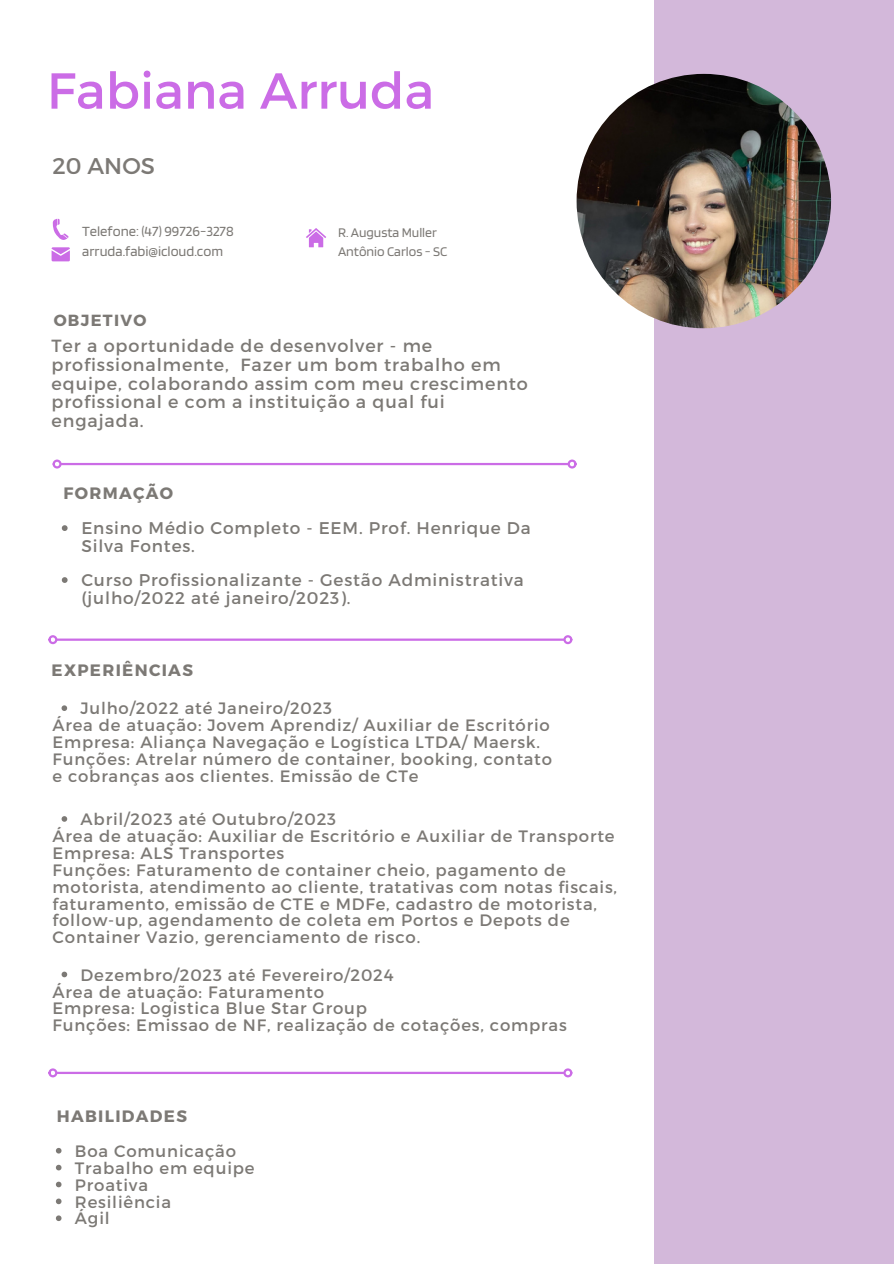
<style>
.page{position:relative;width:894px;height:1264px;background:#fff}
.page>*{position:absolute;margin:0;border:0;box-sizing:border-box;transform-origin:0 0}
.t1{font:50.55px "Montserrat";color:#cb6ce6}
.t2{font:22.8px "Montserrat";color:#7c7975}
.t3{font:17.55px/18.8px "Montserrat";letter-spacing:.05em;color:#7c7975}
.t4{font:16.95px/17.2px "Montserrat";letter-spacing:.05em;color:#7c7975}
.t5{font:16.5px/16.8px "Montserrat";letter-spacing:.05em;color:#7c7975}
.t6{font:700 16.5px "Montserrat";letter-spacing:.08em;color:#7c7975}
.t7{font:700 16.05px "Montserrat";letter-spacing:.08em;color:#7c7975}
.t8{font:14.7px "Blinker";color:#7c7975}
.t9{font:13.8px "Blinker";color:#7c7975}
</style>
<div class="page">
<div style="left:653px;top:0;width:240px;height:1263px;background:#d3b8da"></div>
<img style="left:576px;top:74px;width:254px;height:254px;border-radius:50%">
<svg style="left:53px;top:219px;width:15px;height:21px"></svg>
<svg style="left:52px;top:247px;width:18px;height:14px"></svg>
<svg style="left:306px;top:228px;width:20px;height:19px"></svg>
<svg style="left:62px;top:525px;width:6px;height:6px"></svg>
<svg style="left:62px;top:577px;width:6px;height:6px"></svg>
<svg style="left:56px;top:1148px;width:5px;height:5px"></svg>
<svg style="left:56px;top:1164px;width:5px;height:6px"></svg>
<svg style="left:56px;top:1181px;width:5px;height:6px"></svg>
<svg style="left:56px;top:1198px;width:5px;height:6px"></svg>
<svg style="left:56px;top:1215px;width:5px;height:5px"></svg>
<hr style="left:61px;top:463px;width:507px;height:2px;background:#cb6ce6">
<div style="left:53px;top:459px;width:9px;height:9px;border:2px solid #cb6ce6;border-radius:50%"></div>
<div style="left:567px;top:459px;width:9px;height:9px;border:2px solid #cb6ce6;border-radius:50%"></div>
<hr style="left:57px;top:638px;width:506px;height:2px;background:#cb6ce6">
<div style="left:48px;top:635px;width:9px;height:9px;border:2px solid #cb6ce6;border-radius:50%"></div>
<div style="left:563px;top:635px;width:9px;height:9px;border:2px solid #cb6ce6;border-radius:50%"></div>
<svg style="left:62px;top:705px;width:5px;height:6px"></svg>
<svg style="left:62px;top:816px;width:5px;height:5px"></svg>
<svg style="left:62px;top:971px;width:5px;height:6px"></svg>
<hr style="left:57px;top:1071px;width:506px;height:3px;background:#cb6ce6">
<div style="left:48px;top:1068px;width:9px;height:9px;border:2px solid #cb6ce6;border-radius:50%"></div>
<div style="left:563px;top:1068px;width:9px;height:9px;border:2px solid #cb6ce6;border-radius:50%"></div>
<p class="t1" style="left:47px;top:58px;width:388px">Fabiana Arruda</p>
<h2 class="t2" style="left:53px;top:151px;width:104px">20 ANOS</h2>
<p class="t8" style="left:82px;top:221px;width:153px">Telefone: (47) 99726-3278</p>
<p class="t8" style="left:82px;top:242px;width:142px">arruda.fabi@icloud.com</p>
<p class="t9" style="left:338px;top:224px;width:100px">R. Augusta Muller</p>
<p class="t9" style="left:338px;top:243px;width:111px">Antônio Carlos - SC</p>
<p class="t7" style="left:54px;top:310px;width:94px">OBJETIVO</p>
<p class="t3" style="left:52px;top:336px;width:478px">Ter a oportunidade de desenvolver - me profissionalmente, Fazer um bom trabalho em equipe, colaborando assim com meu crescimento profissional e com a instituição a qual fui engajada.</p>
<h3 class="t6" style="left:64px;top:482px;width:111px">FORMAÇÃO</h3>
<h4 class="t4" style="left:81px;top:519px;width:451px">Ensino Médio Completo - EEM. Prof. Henrique Da<br>Silva Fontes.</h4>
<p class="t4" style="left:81px;top:571px;width:444px">Curso Profissionalizante - Gestão Administrativa (julho/2022 até janeiro/2023).</p>
<p class="t6" style="left:52px;top:659px;width:143px">EXPERIÊNCIAS</p>
<h4 class="t5" style="left:80px;top:699px;width:253px">Julho/2022 até Janeiro/2023</h4>
<p class="t5" style="left:53px;top:716px;width:501px">Área de atuação: Jovem Aprendiz/ Auxiliar de Escritório Empresa: Aliança Navegação e Logística LTDA/ Maersk.<br>Funções: Atrelar número de container, booking, contato e cobranças aos clientes. Emissão de CTe</p>
<h4 class="t5" style="left:81px;top:810px;width:257px">Abril/2023 até Outubro/2023</h4>
<p class="t5" style="left:53px;top:827px;width:566px">Área de atuação: Auxiliar de Escritório e Auxiliar de Transporte Empresa: ALS Transportes<br>Funções: Faturamento de container cheio, pagamento de motorista, atendimento ao cliente, tratativas com notas fiscais, faturamento, emissão de CTE e MDFe, cadastro de motorista, follow-up, agendamento de coleta em Portos e Depots de Container Vazio, gerenciamento de risco.</p>
<h4 class="t5" style="left:81px;top:965px;width:314px">Dezembro/2023 até Fevereiro/2024</h4>
<p class="t5" style="left:53px;top:982px;width:515px">Área de atuação: Faturamento<br>Empresa: Logistica Blue Star Group<br>Funções: Emissao de NF, realização de cotações, compras</p>
<h3 class="t6" style="left:57px;top:1105px;width:132px">HABILIDADES</h3>
<p class="t5" style="left:75px;top:1141px;width:163px">Boa Comunicação</p>
<p class="t5" style="left:75px;top:1158px;width:181px">Trabalho em equipe</p>
<p class="t5" style="left:75px;top:1175px;width:75px">Proativa</p>
<h3 class="t5" style="left:75px;top:1192px;width:98px">Resiliência</h3>
<p class="t5" style="left:75px;top:1209px;width:36px">Ágil</p>
</div>
